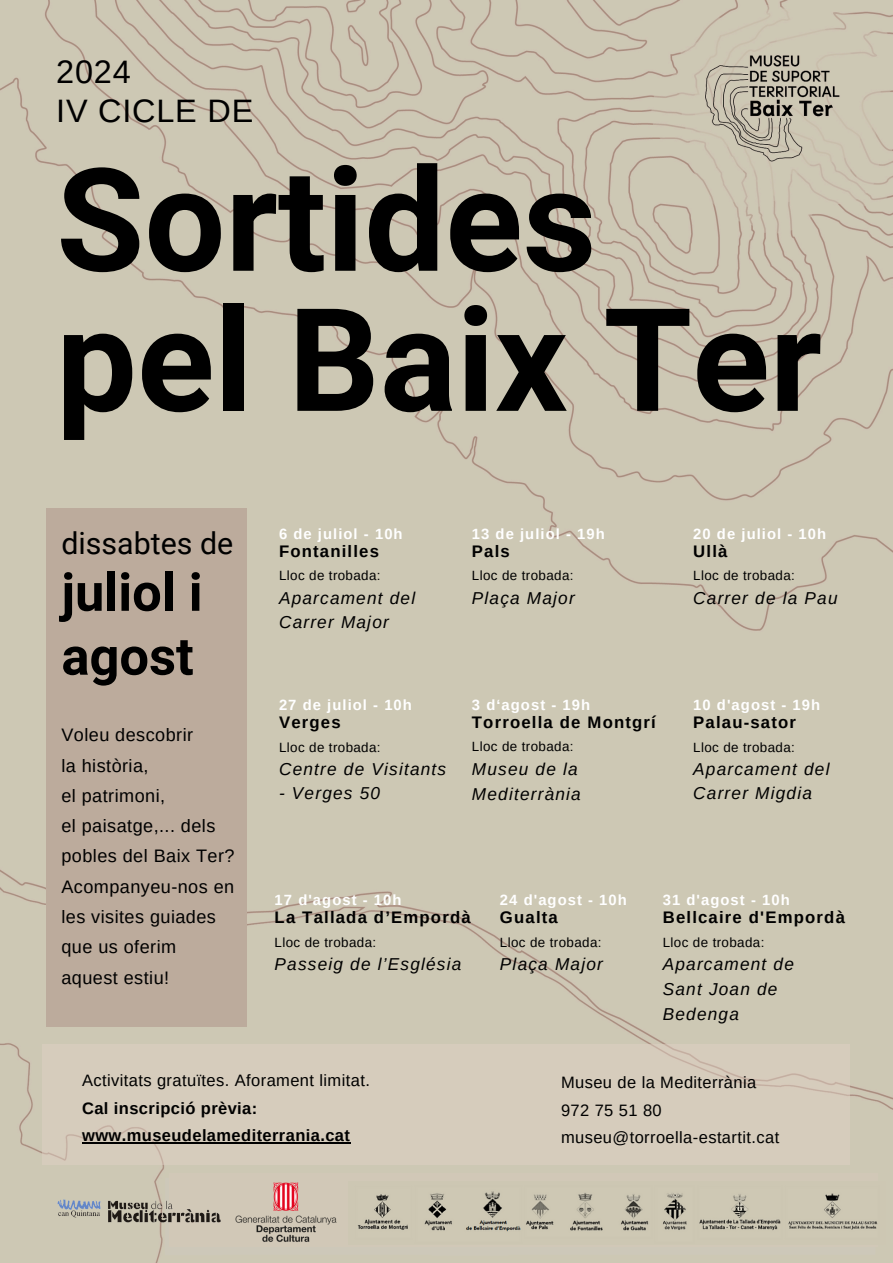
<style>
.page{position:relative;width:893px;height:1263px;background:#cdc8b4}
.page>*{position:absolute;margin:0;border:0;box-sizing:border-box;transform-origin:0 0}
.t1{font:700 143.4px/140.1px "Roboto";color:#000}
.t2{font:700 52.43px/63.9px "Roboto";color:#000}
.t3{font:32.47px/38.5px "Arimo";letter-spacing:.025em;color:#000}
.t4{font:30.38px "Roboto";color:#000}
.t5{font:18.08px/30.2px "Arimo";letter-spacing:.025em;color:#000}
.t6{font:italic 17.17px/24.8px "Arimo";letter-spacing:.07em;color:#000}
.t7{font:700 16.73px "Arimo";letter-spacing:.07em;color:#000}
.t8{font:16.5px "Arimo";letter-spacing:.025em;color:#000}
.t9{font:700 16.5px/27.6px "Arimo";letter-spacing:.025em;color:#000}
.t10{font:700 14.85px "Arimo";letter-spacing:.07em;color:#fff}
.t11{font:13.35px "Arimo";letter-spacing:.03em;color:#000}
</style>
<div class="page">
<div style="left:42px;top:1044px;width:807px;height:121px;background:#d6ccbc"></div>
<div style="left:169px;top:1174px;width:709px;height:73px;background:#d1c8b7"></div>
<img style="left:42px;top:1182px;width:194px;height:56px">
<img style="left:236px;top:1182px;width:100px;height:60px">
<img style="left:357px;top:1181px;width:528px;height:64px">
<div style="left:46px;top:508px;width:200px;height:519px;background:#bcab9c"></div>
<hr style="left:82px;top:1142px;width:268px;height:1px;background:#000">
<p class="t3" style="left:56px;top:52px;width:199px">2024<br>IV CICLE DE</p>
<p class="t1" style="left:56px;top:152px;width:767px">Sortides pel Baix Ter</p>
<p class="t4" style="left:61px;top:526px;width:173px">dissabtes de</p>
<p class="t2" style="left:61px;top:561px;width:143px">juliol i agost</p>
<p class="t5" style="left:61px;top:720px;width:133px">Voleu descobrir</p>
<p class="t5" style="left:61px;top:750px;width:89px">la història,</p>
<p class="t5" style="left:61px;top:780px;width:105px">el patrimoni,</p>
<p class="t5" style="left:61px;top:811px;width:175px">el paisatge,... dels pobles del Baix Ter?</p>
<p class="t5" style="left:61px;top:871px;width:174px">Acompanyeu-nos en les visites guiades que us oferim aquest estiu!</p>
<h5 class="t10" style="left:279px;top:525px;width:125px">6 de juliol - 10h</h5>
<h6 class="t7" style="left:279px;top:541px;width:101px">Fontanilles</h6>
<p class="t11" style="left:279px;top:568px;width:103px">Lloc de trobada:</p>
<p class="t6" style="left:279px;top:585px;width:138px">Aparcament del<br>Carrer Major</p>
<p class="t10" style="left:472px;top:525px;width:134px">13 de juliol - 19h</p>
<p class="t7" style="left:472px;top:541px;width:39px">Pals</p>
<p class="t11" style="left:472px;top:568px;width:103px">Lloc de trobada:</p>
<p class="t6" style="left:472px;top:586px;width:104px">Plaça Major</p>
<p class="t10" style="left:279px;top:696px;width:134px">27 de juliol - 10h</p>
<p class="t7" style="left:279px;top:712px;width:63px">Verges</p>
<p class="t11" style="left:279px;top:740px;width:103px">Lloc de trobada:</p>
<p class="t6" style="left:279px;top:756px;width:169px">Centre de Visitants</p>
<p class="t6" style="left:279px;top:781px;width:103px">- Verges 50</p>
<p class="t10" style="left:472px;top:696px;width:120px">3 d‘agost - 19h</p>
<p class="t7" style="left:472px;top:712px;width:185px">Torroella de Montgrí</p>
<h4 class="t11" style="left:472px;top:739px;width:103px">Lloc de trobada:</h4>
<h6 class="t6" style="left:472px;top:756px;width:110px">Museu de la<br>Mediterrània</h6>
<p class="t10" style="left:693px;top:525px;width:134px">20 de juliol - 10h</p>
<p class="t7" style="left:693px;top:541px;width:36px">Ullà</p>
<p class="t11" style="left:693px;top:568px;width:103px">Lloc de trobada:</p>
<p class="t6" style="left:693px;top:586px;width:146px">Carrer de la Pau</p>
<p class="t10" style="left:693px;top:696px;width:128px">10 d'agost - 19h</p>
<p class="t7" style="left:693px;top:712px;width:104px">Palau-sator</p>
<p class="t11" style="left:693px;top:740px;width:103px">Lloc de trobada:</p>
<p class="t6" style="left:693px;top:756px;width:138px">Aparcament del<br>Carrer Migdia</p>
<p class="t10" style="left:275px;top:892px;width:128px">17 d'agost - 10h</p>
<p class="t7" style="left:275px;top:908px;width:198px">La Tallada d’Empordà</p>
<p class="t11" style="left:275px;top:935px;width:103px">Lloc de trobada:</p>
<p class="t6" style="left:275px;top:952px;width:188px">Passeig de l’Església</p>
<p class="t10" style="left:500px;top:892px;width:128px">24 d'agost - 10h</p>
<h4 class="t7" style="left:500px;top:908px;width:59px">Gualta</h4>
<h6 class="t11" style="left:500px;top:935px;width:103px">Lloc de trobada:</h6>
<h6 class="t6" style="left:500px;top:952px;width:104px">Plaça Major</h6>
<h4 class="t10" style="left:663px;top:892px;width:128px">31 d'agost - 10h</h4>
<h4 class="t7" style="left:663px;top:908px;width:184px">Bellcaire d'Empordà</h4>
<p class="t11" style="left:663px;top:935px;width:103px">Lloc de trobada:</p>
<p class="t6" style="left:663px;top:952px;width:133px">Aparcament de<br>Sant Joan de<br>Bedenga</p>
<p class="t8" style="left:82px;top:1071px;width:289px">Activitats gratuïtes. Aforament limitat.</p>
<p class="t9" style="left:82px;top:1094px;width:269px">Cal inscripció prèvia: www.museudelamediterrania.cat</p>
<p class="t8" style="left:561px;top:1073px;width:197px">Museu de la Mediterrània</p>
<p class="t8" style="left:561px;top:1100px;width:102px">972 75 51 80</p>
<p class="t8" style="left:561px;top:1128px;width:220px">museu@torroella-estartit.cat</p>
</div>
